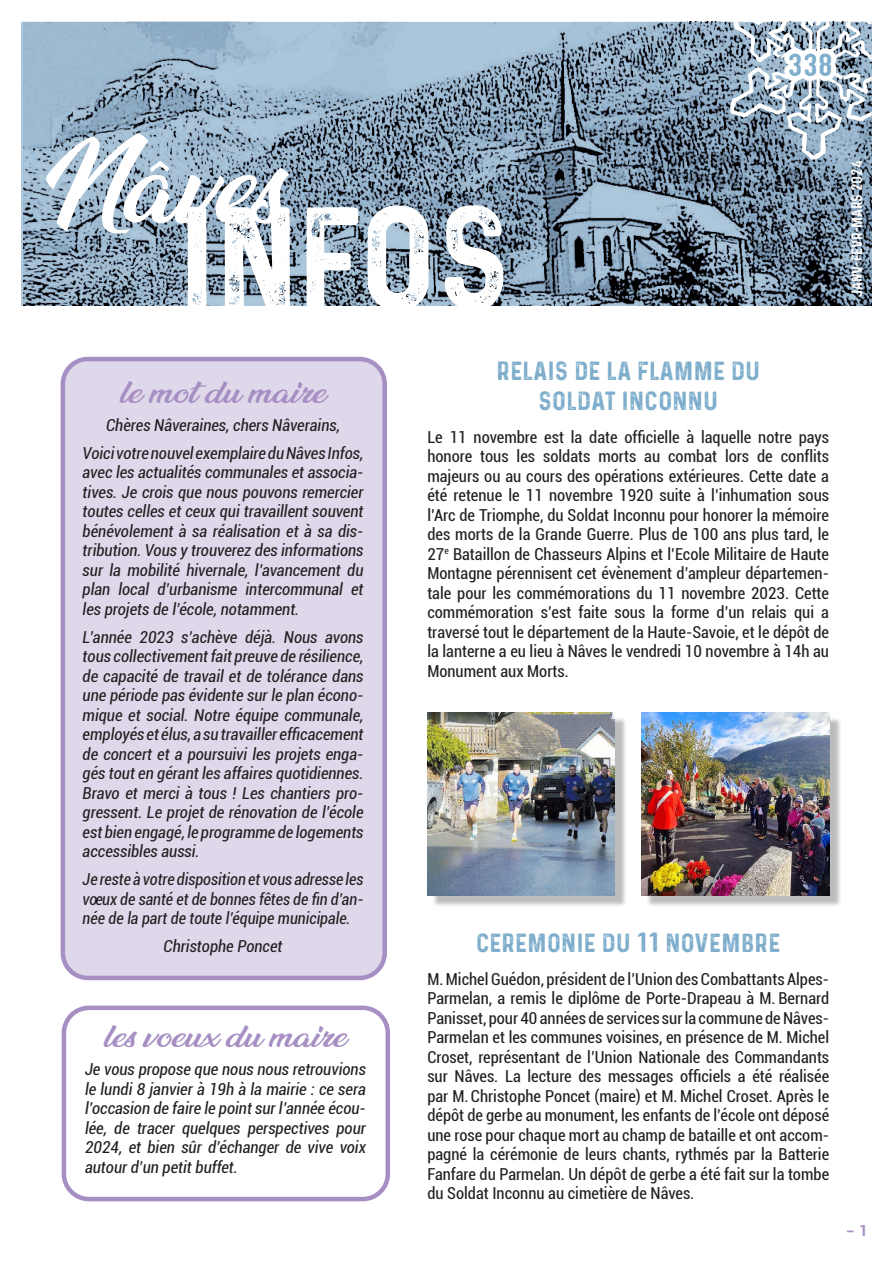
<style>
.page{position:relative;width:893px;height:1263px;background:#fff}
.page>*{position:absolute;margin:0;border:0;box-sizing:border-box;transform-origin:0 0}
.t1{font:116.25px "Prequel Demo";color:#fff}
.t2{font:900 95.1px "Ananda";color:#fff}
.t3{font:30.75px "Swistblnk Monthoers";color:#7dadcb;scale:1.4 1}
.titre{font:900 27px "Ananda";color:#a78fc3;scale:1.2 1}
.TITRE{font:21px/30px "Prequel Demo";letter-spacing:.02em;color:#7dadcb;text-align:center}
.TEXTE{font:condensed 16.5px/19.5px "Roboto";color:#231f20;text-align:justify}
.texte{font:italic condensed 16.5px/19.5px "Roboto";color:#231f20;text-align:justify}
.t4{font:700 15px "Roboto";color:#a78fc3;scale:1.5 1}
.t5{font:12px "Prequel Demo";color:#fff}
.s1{font-family:"Swistblnk Monthoers";font-size:15px}
.s2{font-family:"Swistblnk Monthoers";font-size:27px}
</style>
<div class="page">
<div style="left:63px;top:359px;width:322px;height:619px;background:#dfd8eb;border-radius:25px"></div>
<div style="left:61px;top:357px;width:326px;height:623px;border:4px solid #a78fc3;border-radius:25px"></div>
<div style="left:62px;top:1005px;width:328px;height:196px;border:4px solid #a78fc3;border-radius:25px"></div>
<div style="left:432px;top:717px;width:195px;height:190px;background:#231f20;opacity:.3"></div>
<img style="left:428px;top:712px;width:186px;height:183px">
<div style="left:646px;top:717px;width:196px;height:190px;background:#231f20;opacity:.3"></div>
<img style="left:642px;top:712px;width:187px;height:183px">
<svg style="left:21px;top:22px;width:850px;height:284px;background:#798fa2"></svg>
<img style="left:733px;top:21px;width:139px;height:40px">
<div style="left:784px;top:48px;width:52px;height:33px;background:#fff"></div>
<p class="t3" style="left:787px;top:46px;width:34px">338</p>
<p class="t2" style="left:47px;top:135px;width:242px">Nâves</p>
<p class="t1" style="left:178px;top:180px;width:334px">INFOS</p>
<p class="t5" style="left:849px;top:297px;width:139px;rotate:-90deg">JANV-FEVR-MARS <span class="s1">2024</span></p>
<p class="titre" style="left:120px;top:377px;width:173px">le mot du maire</p>
<p class="texte" style="left:106px;top:414px;width:235px">Chères Nâveraines, chers Nâverains,</p>
<p class="texte" style="left:83px;top:442px;width:282px">Voici votre nouvel exemplaire du Nâves Infos, avec les actualités communales et associa&shy;tives. Je crois que nous pouvons remercier toutes celles et ceux qui travaillent souvent bénévolement à sa réalisation et à sa dis&shy;tribution. Vous y trouverez des informations sur la mobilité hivernale, l’avancement du plan local d’urbanisme intercommunal et les projets de l’école, notamment.</p>
<p class="texte" style="left:83px;top:626px;width:282px">L’année 2023 s’achève déjà. Nous avons tous collectivement fait preuve de résilience, de capacité de travail et de tolérance dans une période pas évidente sur le plan écono&shy;mique et social. Notre équipe communale, employés et élus, a su travailler efficacement de concert et a poursuivi les projets enga&shy;gés tout en gérant les affaires quotidiennes.<br>Bravo et merci à tous ! Les chantiers pro&shy;gressent. Le projet de rénovation de l’école est bien engagé, le programme de logements accessibles aussi.</p>
<p class="texte" style="left:83px;top:869px;width:282px">Je reste à votre disposition et vous adresse les vœux de santé et de bonnes fêtes de fin d’an&shy;née de la part de toute l’équipe municipale.</p>
<p class="texte" style="left:164px;top:936px;width:120px">Christophe Poncet</p>
<p class="titre" style="left:104px;top:1022px;width:204px">les vœux du maire</p>
<p class="texte" style="left:85px;top:1059px;width:282px">Je vous propose que nous nous retrouvions le lundi 8 janvier à 19h à la mairie : ce sera l’occasion de faire le point sur l’année écou&shy;lée, de tracer quelques perspectives pour 2024, et bien sûr d’échanger de vive voix autour d’un petit buffet.</p>
<p class="TITRE" style="left:497px;top:356px;width:265px">RELAIS DE LA FLAMME DU<br>SOLDAT INCONNU</p>
<p class="TEXTE" style="left:427px;top:426px;width:403px">Le 11 novembre est la date officielle à laquelle notre pays honore tous les soldats morts au combat lors de conflits majeurs ou au cours des opérations extérieures. Cette date a été retenue le 11 novembre 1920 suite à l’inhumation sous l’Arc de Triomphe, du Soldat Inconnu pour honorer la mémoire des morts de la Grande Guerre. Plus de 100 ans plus tard, le 27<sup>e</sup> Bataillon de Chasseurs Alpins et l’Ecole Militaire de Haute Montagne pérennisent cet évènement d’ampleur départemen&shy;tale pour les commémorations du 11 novembre 2023. Cette commémoration s’est faite sous la forme d’un relais qui a traversé tout le département de la Haute-Savoie, et le dépôt de la lanterne a eu lieu à Nâves le vendredi 10 novembre à 14h au Monument aux Morts.</p>
<p class="TITRE" style="left:476px;top:928px;width:306px">CEREMONIE DU <span class="s2">11</span> NOVEMBRE</p>
<p class="TEXTE" style="left:427px;top:968px;width:403px">M. Michel Guédon, président de l’Union des Combattants Alpes-Parmelan, a remis le diplôme de Porte-Drapeau à M. Bernard Panisset, pour 40 années de services sur la commune de Nâves-Parmelan et les communes voisines, en présence de M. Michel Croset, représentant de l’Union Nationale des Commandants sur Nâves. La lecture des messages officiels a été réalisée par M. Christophe Poncet (maire) et M. Michel Croset. Après le dépôt de gerbe au monument, les enfants de l’école ont déposé une rose pour chaque mort au champ de bataille et ont accom&shy;pagné la cérémonie de leurs chants, rythmés par la Batterie Fanfare du Parmelan. Un dépôt de gerbe a été fait sur la tombe du Soldat Inconnu au cimetière de Nâves.</p>
<p class="t4" style="left:845px;top:1220px;width:16px">- 1</p>
</div>
